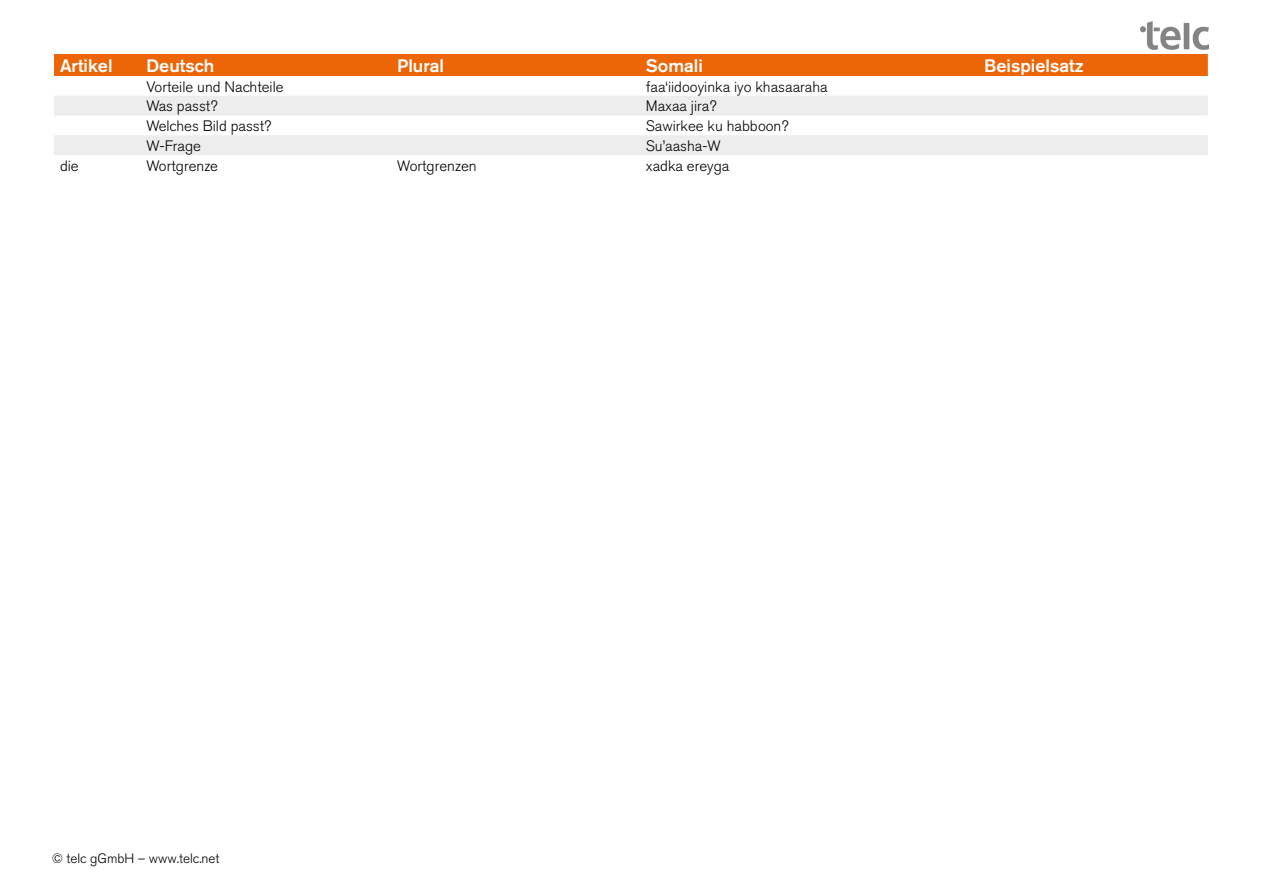
<style>
.page{position:relative;width:1263px;height:893px;background:#fff}
.page>*{position:absolute;margin:0;border:0;box-sizing:border-box;transform-origin:0 0}
.t1{font:500 18px "Akzidenz Grotesk Pro";color:#fff}
.t2{font:300 15px "Akzidenz Grotesk Pro";color:#000}
.t3{font:300 13.5px "Akzidenz Grotesk Pro";color:#000}
</style>
<div class="page">
<img style="left:1140px;top:21px;width:69px;height:29px">
<div style="left:54px;top:54px;width:1154px;height:22px;background:#ec6608"></div>
<svg style="left:54px;top:96px;width:1154px;height:59px;fill:#ededed"></svg>
<p class="t1" style="left:60px;top:54px;width:54px">Artikel</p>
<p class="t1" style="left:146px;top:54px;width:69px">Deutsch</p>
<p class="t1" style="left:397px;top:54px;width:48px">Plural</p>
<p class="t1" style="left:646px;top:54px;width:59px">Somali</p>
<p class="t1" style="left:984px;top:54px;width:101px">Beispielsatz</p>
<p class="t2" style="left:146px;top:77px;width:139px">Vorteile und Nachteile</p>
<p class="t2" style="left:646px;top:77px;width:183px">faa‘iidooyinka iyo khasaaraha</p>
<p class="t2" style="left:146px;top:96px;width:73px">Was passt?</p>
<p class="t2" style="left:646px;top:96px;width:72px">Maxaa jira?</p>
<p class="t2" style="left:146px;top:116px;width:126px">Welches Bild passt?</p>
<p class="t2" style="left:646px;top:116px;width:144px">Sawirkee ku habboon?</p>
<p class="t2" style="left:146px;top:136px;width:56px">W-Frage</p>
<p class="t2" style="left:646px;top:136px;width:76px">Su’aasha-W</p>
<p class="t2" style="left:60px;top:156px;width:20px">die</p>
<p class="t2" style="left:146px;top:156px;width:73px">Wortgrenze</p>
<p class="t2" style="left:397px;top:156px;width:81px">Wortgrenzen</p>
<p class="t2" style="left:646px;top:156px;width:85px">xadka ereyga</p>
<p class="t3" style="left:52px;top:850px;width:169px">© telc gGmbH – www.telc.net</p>
</div>
